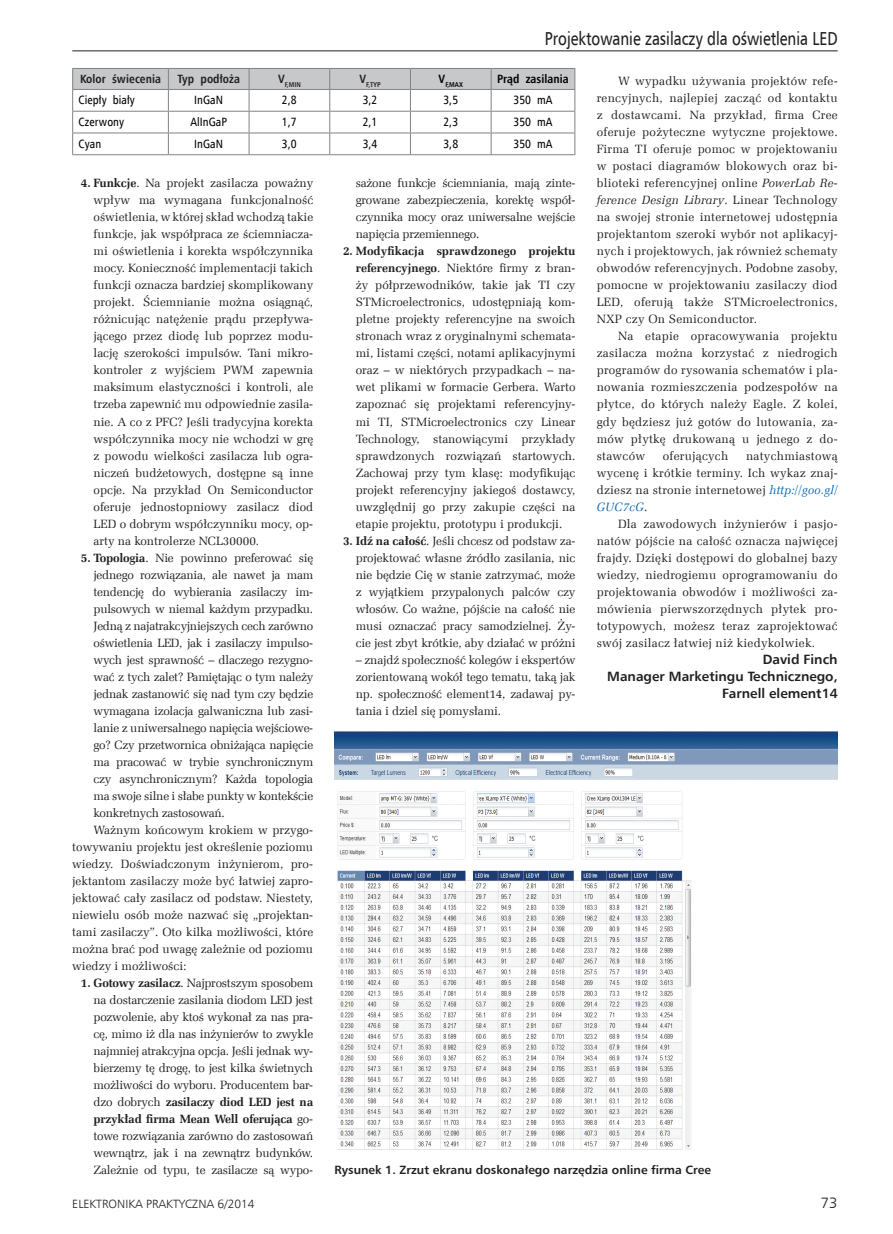
<style>
.page{position:relative;width:893px;height:1234px;background:#fff}
.page>*{position:absolute;margin:0;border:0;box-sizing:border-box;transform-origin:0 0}
.t1{font:18.75px "Humnst 777 EU";color:#231f20;scale:.8 1}
.t2{font:15px "Humnst 777 Lt EU";color:#231f20}
._0_Autor{font:700 13.5px/17px "Humnst 777 EU";color:#231f20;text-align:right}
._1_Body{font:12px/17px "Zapf Ellipt EU";color:#231f20;text-align:justify}
._7_Tabela{font:12px "Humnst 777 Cn EU";letter-spacing:.005em;color:#000}
._4_Podpis{font:700 12px "Humnst 777 EU";color:#231f20}
.t3{font:12px "Humnst 777 Lt EU";color:#231f20}
._7_Tabela-2{font:700 12px "Humnst 777 Cn EU";letter-spacing:.005em;color:#231f20}
._7_Tabela-3{font:700 12px "Humnst 777 Cn EU";letter-spacing:.005em;color:#000}
._1_Body-2{font:12px "Zapf Ellipt EU";letter-spacing:.02em;color:#231f20}
._7_Tabela-4{font:700 7.05px "Humnst 777 Cn EU";letter-spacing:.005em;color:#231f20}
._7_Tabela-5{font:700 7.05px "Humnst 777 Cn EU";color:#000}
.s1{font-weight:700}
.s2{font-style:italic}
.s3{font-style:italic;color:#0166b3}
</style>
<div class="page">
<svg style="left:72px;top:68px;width:503px;height:86px"></svg>
<hr style="left:72px;top:154px;width:96px;height:1px;background:#808285">
<hr style="left:168px;top:154px;width:81px;height:1px;background:#808285">
<hr style="left:249px;top:154px;width:81px;height:1px;background:#808285">
<hr style="left:330px;top:154px;width:80px;height:1px;background:#808285">
<hr style="left:410px;top:154px;width:81px;height:1px;background:#808285">
<hr style="left:491px;top:154px;width:84px;height:1px;background:#808285">
<img style="left:334px;top:731px;width:504px;height:419px">
<hr style="left:72px;top:51px;width:766px;height:1px;background:#231f20">
<h1 class="t1" style="left:545px;top:27px;width:367px">Projektowanie zasilaczy dla oświetlenia LED</h1>
<p class="_7_Tabela-2" style="left:80px;top:72px;width:82px">Kolor świecenia</p>
<p class="_7_Tabela-2" style="left:177px;top:72px;width:64px">Typ podłoża</p>
<p class="_7_Tabela-4" style="left:278px;top:80px;width:24px"><sup>V</sup>F,MIN</p>
<p class="_7_Tabela-4" style="left:360px;top:80px;width:23px"><sup>V</sup>F,TYP</p>
<p class="_7_Tabela-5" style="left:439px;top:80px;width:26px"><sup>V</sup>F,MAX</p>
<p class="_7_Tabela-3" style="left:497px;top:72px;width:73px">Prąd zasilania</p>
<p class="_7_Tabela" style="left:79px;top:93px;width:58px">Ciepły biały</p>
<p class="_7_Tabela" style="left:194px;top:93px;width:30px">InGaN</p>
<p class="_7_Tabela" style="left:282px;top:93px;width:16px">2,8</p>
<p class="_7_Tabela" style="left:363px;top:93px;width:16px">3,2</p>
<p class="_7_Tabela" style="left:443px;top:93px;width:16px">3,5</p>
<p class="_7_Tabela" style="left:513px;top:93px;width:41px">350 mA</p>
<p class="_7_Tabela" style="left:79px;top:114px;width:47px">Czerwony</p>
<p class="_7_Tabela" style="left:190px;top:114px;width:38px">AlInGaP</p>
<p class="_7_Tabela" style="left:282px;top:114px;width:16px">1,7</p>
<p class="_7_Tabela" style="left:363px;top:114px;width:16px">2,1</p>
<p class="_7_Tabela" style="left:443px;top:114px;width:16px">2,3</p>
<p class="_7_Tabela" style="left:513px;top:114px;width:41px">350 mA</p>
<p class="_7_Tabela" style="left:79px;top:136px;width:24px">Cyan</p>
<p class="_7_Tabela" style="left:194px;top:136px;width:30px">InGaN</p>
<p class="_7_Tabela" style="left:282px;top:136px;width:16px">3,0</p>
<p class="_7_Tabela" style="left:363px;top:136px;width:16px">3,4</p>
<p class="_7_Tabela" style="left:443px;top:136px;width:16px">3,8</p>
<p class="_7_Tabela" style="left:513px;top:136px;width:41px">350 mA</p>
<p class="_1_Body" style="left:94px;top:175px;width:221px;text-indent:-13px"><span class="s1">4. Funkcje</span>. Na projekt zasilacza poważny wpływ ma wymagana funkcjonalność oświetlenia, w której skład wchodzą takie funkcje, jak współpraca ze ściemniacza&shy;mi oświetlenia i korekta współczynnika mocy. Konieczność implementacji takich funkcji oznacza bardziej skomplikowany projekt. Ściemnianie można osiągnąć, różnicując natężenie prądu przepływa&shy;jącego przez diodę lub poprzez modu&shy;lację szerokości impulsów. Tani mikro&shy;kontroler z wyjściem PWM zapewnia maksimum elastyczności i kontroli, ale trzeba zapewnić mu odpowiednie zasila&shy;nie. A co z PFC? Jeśli tradycyjna korekta współczynnika mocy nie wchodzi w grę z powodu wielkości zasilacza lub ogra&shy;niczeń budżetowych, dostępne są inne opcje. Na przykład On Semiconductor oferuje jednostopniowy zasilacz diod LED o dobrym współczynniku mocy, op&shy;arty na kontrolerze NCL30000.</p>
<p class="_1_Body" style="left:94px;top:549px;width:221px;text-indent:-13px"><span class="s1">5. Topologia</span>. Nie powinno preferować się jednego rozwiązania, ale nawet ja mam tendencję do wybierania zasilaczy im&shy;pulsowych w niemal każdym przypadku.<br>Jedną z najatrakcyjniejszych cech zarówno oświetlenia LED, jak i zasilaczy impulso&shy;wych jest sprawność – dlaczego rezygno&shy;wać z tych zalet? Pamiętając o tym należy jednak zastanowić się nad tym czy będzie wymagana izolacja galwaniczna lub zasi&shy;lanie z uniwersalnego napięcia wejściowe&shy;go? Czy przetwornica obniżająca napięcie ma pracować w trybie synchronicznym czy asynchronicznym? Każda topologia ma swoje silne i słabe punkty w kontekście konkretnych zastosowań.</p>
<p class="_1_Body" style="left:72px;top:821px;width:242px;text-indent:21px">Ważnym końcowym krokiem w przygo&shy;towywaniu projektu jest określenie poziomu wiedzy. Doświadczonym inżynierom, pro&shy;jektantom zasilaczy może być łatwiej zapro&shy;jektować cały zasilacz od podstaw. Niestety, niewielu osób może nazwać się „projektan&shy;tami zasilaczy”. Oto kilka możliwości, które można brać pod uwagę zależnie od poziomu wiedzy i możliwości:</p>
<p class="_1_Body" style="left:94px;top:974px;width:221px;text-indent:-13px"><span class="s1">1. Gotowy zasilacz</span>. Najprostszym sposobem na dostarczenie zasilania diodom LED jest pozwolenie, aby ktoś wykonał za nas pra&shy;cę, mimo iż dla nas inżynierów to zwykle najmniej atrakcyjna opcja. Jeśli jednak wy&shy;bierzemy tę drogę, to jest kilka świetnych możliwości do wyboru. Producentem bar&shy;dzo dobrych <span class="s1">zasilaczy diod LED jest na przykład firma Mean Well oferująca</span> go&shy;towe rozwiązania zarówno do zastosowań wewnątrz, jak i na zewnątrz budynków.<br>Zależnie od typu, te zasilacze są wypo-</p>
<p class="_1_Body" style="left:597px;top:73px;width:242px;text-indent:21px">W wypadku używania projektów refe&shy;rencyjnych, najlepiej zacząć od kontaktu z dostawcami. Na przykład, firma Cree oferuje pożyteczne wytyczne projektowe.<br>Firma TI oferuje pomoc w projektowaniu w postaci diagramów blokowych oraz bi&shy;blioteki referencyjnej online <span class="s2">PowerLab Re&shy;ference Design Library</span>. Linear Technology na swojej stronie internetowej udostępnia projektantom szeroki wybór not aplikacyj&shy;nych i projektowych, jak również schematy obwodów referencyjnych. Podobne zasoby, pomocne w projektowaniu zasilaczy diod LED, oferują także STMicroelectronics, NXP czy On Semiconductor.</p>
<p class="_1_Body" style="left:597px;top:328px;width:242px;text-indent:21px">Na etapie opracowywania projektu zasilacza można korzystać z niedrogich programów do rysowania schematów i pla&shy;nowania rozmieszczenia podzespołów na płytce, do których należy Eagle. Z kolei, gdy będziesz już gotów do lutowania, za&shy;mów płytkę drukowaną u jednego z do&shy;stawców</p>
<p class="_1_Body" style="left:356px;top:175px;width:221px">sażone funkcje ściemniania, mają zinte&shy;growane zabezpieczenia, korektę współ&shy;czynnika mocy oraz uniwersalne wejście napięcia przemiennego.</p>
<p class="_1_Body" style="left:356px;top:243px;width:221px;text-indent:-13px"><span class="s1">2. Modyfikacja sprawdzonego projektu referencyjnego</span>. Niektóre firmy z bran&shy;ży półprzewodników, takie jak TI czy STMicroelectronics, udostępniają kom&shy;pletne projekty referencyjne na swoich stronach wraz z oryginalnymi schemata&shy;mi, listami części, notami aplikacyjnymi oraz – w niektórych przypadkach – na&shy;wet plikami w formacie Gerbera. Warto zapoznać się projektami referencyjny&shy;mi TI, STMicroelectronics czy Linear Technology, stanowiącymi przykłady sprawdzonych rozwiązań startowych.<br>Zachowaj przy tym klasę: modyfikując projekt referencyjny jakiegoś dostawcy, uwzględnij go przy zakupie części na etapie projektu, prototypu i produkcji.</p>
<p class="_1_Body" style="left:356px;top:532px;width:221px;text-indent:-13px"><span class="s1">3. Idź na całość</span>. Jeśli chcesz od podstaw za&shy;projektować własne źródło zasilania, nic nie będzie Cię w stanie zatrzymać, może z wyjątkiem przypalonych palców czy włosów. Co ważne, pójście na całość nie musi oznaczać pracy samodzielnej. Ży&shy;cie jest zbyt krótkie, aby działać w próżni</p>
<p class="_1_Body" style="left:356px;top:651px;width:221px">– znajdź społeczność kolegów i ekspertów zorientowaną wokół tego tematu, taką jak np. społeczność element14, zadawaj py&shy;tania i dziel się pomysłami.</p>
<p class="_1_Body-2" style="left:663px;top:448px;width:67px">oferujących</p>
<p class="_1_Body" style="left:597px;top:447px;width:242px;text-indent:149px">natychmiastową wycenę i krótkie terminy. Ich wykaz znaj&shy;dziesz na stronie internetowej <span class="s3">http://goo.gl/ GUC7cG</span>.</p>
<p class="_1_Body" style="left:597px;top:515px;width:242px;text-indent:21px">Dla zawodowych inżynierów i pasjo&shy;natów pójście na całość oznacza najwięcej frajdy. Dzięki dostępowi do globalnej bazy wiedzy, niedrogiemu oprogramowaniu do projektowania obwodów i możliwości za&shy;mówienia pierwszorzędnych płytek pro&shy;totypowych, możesz teraz zaprojektować swój zasilacz łatwiej niż kiedykolwiek.</p>
<p class="_0_Autor" style="left:763px;top:650px;width:76px">David Finch</p>
<p class="_0_Autor" style="left:607px;top:667px;width:232px">Manager Marketingu Technicznego,<br>Farnell element14</p>
<p class="_4_Podpis" style="left:334px;top:1162px;width:378px">Rysunek 1. Zrzut ekranu doskonałego narzędzia online firma Cree</p>
<p class="t3" style="left:72px;top:1196px;width:184px">ELEKTRONIKA PRAKTYCZNA 6/2014</p>
<p class="t2" style="left:821px;top:1193px;width:18px">73</p>
</div>
